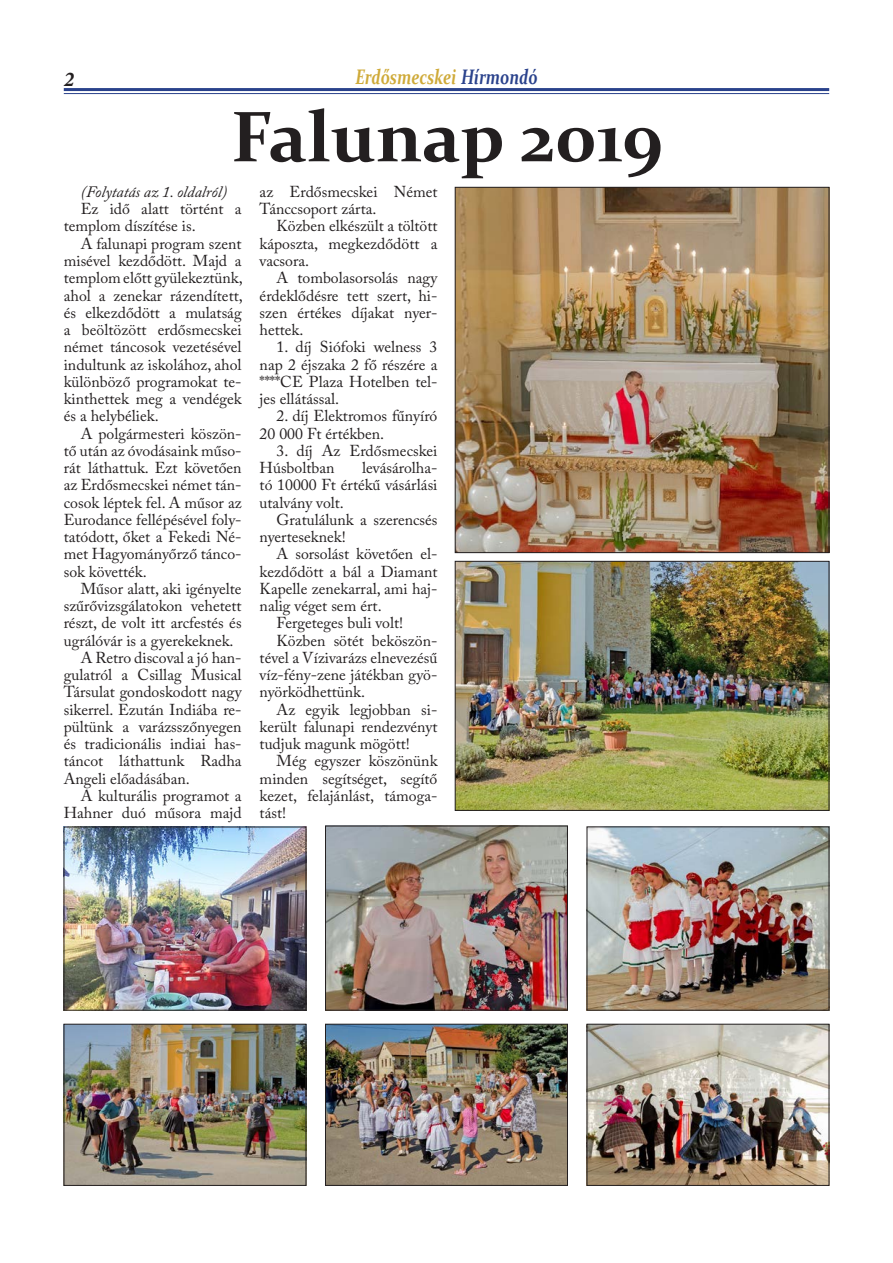
<style>
.page{position:relative;width:893px;height:1263px;background:#fff}
.page>*{position:absolute;margin:0;border:0;box-sizing:border-box;transform-origin:0 0}
.Cím_4hasáb{font:700 72px "Constantia";color:#231f20}
.t1{font:italic 700 21px "Constantia";color:#cfaa39;scale:.75 1}
.t2{font:italic 700 21px "Minion Pro";color:#231f20}
.Szöveg{font:15.75px/17.2px "Adobe Caslon Pro";color:#231f20;text-align:justify}
.Szöveg-2{font:italic 15.75px "Adobe Caslon Pro";color:#231f20}
.s1{color:#2a428c}
</style>
<div class="page">
<hr style="left:64px;top:88px;width:765px;height:3px;background:#2a428c">
<hr style="left:64px;top:93px;width:765px;height:1px;background:#2a428c">
<img style="left:457px;top:189px;width:370px;height:362px">
<div style="left:455px;top:187px;width:374px;height:366px;border:1px solid #231f20"></div>
<img style="left:457px;top:563px;width:370px;height:245px">
<div style="left:455px;top:561px;width:374px;height:249px;border:1px solid #231f20"></div>
<img style="left:66px;top:1026px;width:238px;height:157px">
<div style="left:64px;top:1024px;width:242px;height:161px;border:1px solid #231f20"></div>
<img style="left:327px;top:1026px;width:239px;height:157px">
<div style="left:325px;top:1024px;width:243px;height:161px;border:1px solid #231f20"></div>
<img style="left:327px;top:828px;width:239px;height:180px">
<div style="left:325px;top:826px;width:243px;height:184px;border:1px solid #231f20"></div>
<img style="left:589px;top:829px;width:238px;height:179px">
<img style="left:589px;top:1026px;width:238px;height:157px">
<div style="left:587px;top:1024px;width:242px;height:161px;border:1px solid #231f20"></div>
<img style="left:66px;top:829px;width:238px;height:179px">
<div style="left:64px;top:827px;width:242px;height:183px;border:1px solid #231f20"></div>
<h2 class="t2" style="left:64px;top:67px;width:12px">2</h2>
<h2 class="t1" style="left:355px;top:62px;width:244px">Erdősmecskei <span class="s1">Hírmondó</span></h2>
<p class="Cím_4hasáb" style="left:231px;top:87px;width:432px">Falunap 2019</p>
<p class="Szöveg-2" style="left:81px;top:182px;width:148px">(Folytatás az 1. oldalról)</p>
<p class="Szöveg" style="left:64px;top:200px;width:179px;text-indent:17px">Ez idő alatt történt a templom díszítése is.</p>
<p class="Szöveg" style="left:64px;top:235px;width:180px;text-indent:17px">A falunapi program szent misével kezdődött. Majd a templom előtt gyülekeztünk, ahol a zenekar rázendített, és elkezdődött a mulatság a beöltözött erdősmecskei német táncosok vezetésével indultunk az iskolához, ahol különböző programokat te&shy;kinthettek meg a vendégek és a helybéliek.</p>
<p class="Szöveg" style="left:64px;top:424px;width:179px;text-indent:17px">A polgármesteri köszön&shy;tő után az óvodásaink műso&shy;rát láthattuk. Ezt követően az Erdősmecskei német tán&shy;cosok léptek fel. A műsor az Eurodance fellépésével foly&shy;tatódott, őket a Fekedi Né&shy;met Hagyományőrző tánco&shy;sok követték.</p>
<p class="Szöveg" style="left:64px;top:580px;width:179px;text-indent:17px">Műsor alatt, aki igényelte szűrővizsgálatokon vehetett részt, de volt itt arcfestés és ugrálóvár is a gyerekeknek.</p>
<p class="Szöveg" style="left:64px;top:649px;width:179px;text-indent:17px">A Retro discoval a jó han&shy;gulatról a Csillag Musical Társulat gondoskodott nagy sikerrel. Ezután Indiába re&shy;pültünk a varázsszőnyegen és tradicionális indiai has&shy;táncot láthattunk Radha Angeli előadásában.</p>
<p class="Szöveg" style="left:64px;top:787px;width:179px;text-align:right">A kulturális programot a<br>Hahner duó műsora majd</p>
<p class="Szöveg" style="left:260px;top:183px;width:179px">az Erdősmecskei Német<br>Tánccsoport zárta.</p>
<p class="Szöveg" style="left:260px;top:217px;width:179px;text-indent:17px">Közben elkészült a töltött káposzta, megkezdődött a vacsora.</p>
<p class="Szöveg" style="left:260px;top:269px;width:179px;text-indent:17px">A tombolasorsolás nagy érdeklődésre tett szert, hi&shy;szen értékes díjakat nyer&shy;hettek.</p>
<p class="Szöveg" style="left:260px;top:338px;width:179px;text-indent:17px">1. díj Siófoki welness 3 nap 2 éjszaka 2 fő részére a ****CE Plaza Hotelben tel&shy;jes ellátással.</p>
<p class="Szöveg" style="left:260px;top:407px;width:179px;text-indent:17px">2. díj Elektromos fűnyíró<br>20 000 Ft értékben.</p>
<p class="Szöveg" style="left:260px;top:442px;width:179px;text-indent:17px">3. díj Az Erdősmecskei<br>Húsboltban</p>
<p class="Szöveg" style="left:260px;top:459px;width:179px;text-indent:102px">levásárolha&shy;tó 10000 Ft értékű vásárlási utalvány volt.</p>
<p class="Szöveg" style="left:260px;top:511px;width:179px;text-indent:17px">Gratulálunk a szerencsés nyerteseknek!</p>
<p class="Szöveg" style="left:260px;top:545px;width:179px;text-indent:17px">A sorsolást követően el&shy;kezdődött a bál a Diamant Kapelle zenekarral, ami haj&shy;nalig véget sem ért.</p>
<p class="Szöveg" style="left:277px;top:614px;width:128px">Fergeteges buli volt!</p>
<p class="Szöveg" style="left:260px;top:631px;width:179px;text-indent:17px">Közben sötét beköszön&shy;tével a Vízivarázs elnevezésű víz-fény-zene játékban gyö&shy;nyörködhettünk.</p>
<p class="Szöveg" style="left:260px;top:700px;width:179px;text-indent:17px">Az egyik legjobban si&shy;került falunapi rendezvényt tudjuk magunk mögött!</p>
<p class="Szöveg" style="left:260px;top:752px;width:179px;text-indent:17px">Még egyszer köszönünk minden segítséget, segítő kezet, felajánlást, támoga&shy;tást!</p>
</div>
